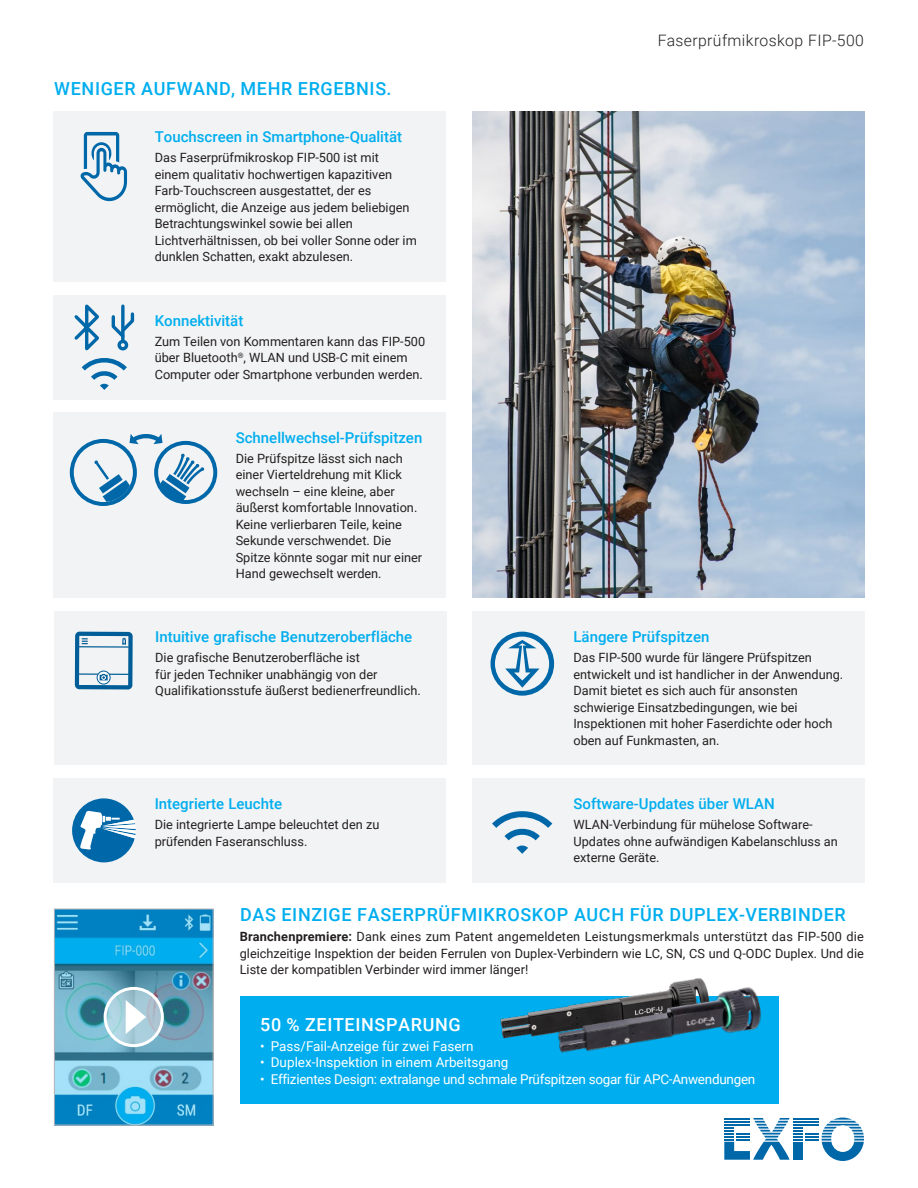
<style>
.page{position:relative;width:918px;height:1188px;background:#fff}
.page>*{position:absolute;margin:0;border:0;box-sizing:border-box;transform-origin:0 0}
.t1{font:500 18px "Roboto";letter-spacing:.035em;color:#00aeef}
.t2{font:500 18px "Roboto";letter-spacing:.035em;color:#fff}
.t3{font:300 15.75px "Roboto";letter-spacing:.025em;color:#231f20}
.t4{font:500 15px "Roboto";color:#00aeef}
.t5{font:13.5px "Roboto";letter-spacing:-.02em;color:#fff}
.t6{font:13.5px "Roboto";color:#fff}
.t7{font:12.75px/16.5px "Roboto";color:#231f20}
.s1{font-weight:700}
</style>
<div class="page">
<svg style="left:724px;top:1118px;width:140px;height:43px"></svg>
<hr style="left:724px;top:1124px;width:26px;height:2px;background:#0068a9">
<div style="left:53px;top:413px;width:393px;height:185px;background:#f2f3f4"></div>
<svg style="left:70px;top:434px;width:134px;height:72px"></svg>
<div style="left:154px;top:441px;width:63px;height:63px;border:4px solid #0068a9;border-radius:50%"></div>
<div style="left:472px;top:778px;width:392px;height:104px;background:#f2f3f4"></div>
<svg style="left:492px;top:811px;width:60px;height:43px"></svg>
<div style="left:53px;top:111px;width:393px;height:170px;background:#f2f3f4"></div>
<svg style="left:80px;top:132px;width:47px;height:70px"></svg>
<div style="left:54px;top:611px;width:392px;height:154px;background:#f2f3f4"></div>
<svg style="left:75px;top:632px;width:58px;height:58px"></svg>
<div style="left:472px;top:611px;width:392px;height:154px;background:#f2f3f4"></div>
<svg style="left:490px;top:632px;width:64px;height:64px"></svg>
<div style="left:53px;top:778px;width:393px;height:104px;background:#f2f3f4"></div>
<svg style="left:72px;top:798px;width:64px;height:64px"></svg>
<img style="left:472px;top:111px;width:392px;height:487px">
<img style="left:56px;top:911px;width:156px;height:212px">
<div style="left:54px;top:909px;width:160px;height:216px;border:1px solid #b2b3b7"></div>
<div style="left:240px;top:997px;width:539px;height:107px;background:#00aeef"></div>
<svg style="left:105px;top:988px;width:57px;height:58px;background:#b1d0db"></svg>
<div style="left:104px;top:987px;width:60px;height:60px;border:3px solid #fff;border-radius:50%"></div>
<svg style="left:126px;top:1000px;width:20px;height:34px"></svg>
<div style="left:53px;top:295px;width:393px;height:104px;background:#f2f3f4"></div>
<svg style="left:74px;top:304px;width:60px;height:86px"></svg>
<img style="left:495px;top:996px;width:58px;height:43px">
<img style="left:553px;top:978px;width:214px;height:75px">
<h1 class="t1" style="left:54px;top:75px;width:339px">WENIGER AUFWAND, MEHR ERGEBNIS.</h1>
<p class="t4" style="left:155px;top:126px;width:249px">Touchscreen in Smartphone-Qualität</p>
<p class="t7" style="left:155px;top:149px;width:264px">Das Faserprüfmikroskop FIP-500 ist mit einem qualitativ hochwertigen kapazitiven Farb-Touchscreen ausgestattet, der es ermöglicht, die Anzeige aus jedem beliebigen Betrachtungswinkel sowie bei allen Lichtverhältnissen, ob bei voller Sonne oder im dunklen Schatten, exakt abzulesen.</p>
<p class="t4" style="left:155px;top:310px;width:90px">Konnektivität</p>
<p class="t7" style="left:155px;top:333px;width:272px">Zum Teilen von Kommentaren kann das FIP‑500 über Bluetooth<sup>®</sup>, WLAN und USB-C mit einem<br>Computer oder Smartphone verbunden werden.</p>
<p class="t4" style="left:236px;top:427px;width:188px">Schnellwechsel-Prüfspitzen</p>
<p class="t7" style="left:236px;top:449px;width:188px">Die Prüfspitze lässt sich nach einer Vierteldrehung mit Klick wechseln – eine kleine, aber äußerst komfortable Innovation.<br>Keine verlierbaren Teile, keine<br>Sekunde verschwendet. Die<br>Spitze könnte sogar mit nur einer<br>Hand gewechselt werden.</p>
<p class="t4" style="left:155px;top:626px;width:259px">Intuitive grafische Benutzeroberfläche</p>
<p class="t7" style="left:155px;top:649px;width:267px">Die grafische Benutzeroberfläche ist<br>für jeden Techniker unabhängig von der<br>Qualifikationsstufe äußerst bedienerfreundlich.</p>
<p class="t4" style="left:155px;top:793px;width:129px">Integrierte Leuchte</p>
<p class="t7" style="left:155px;top:816px;width:226px">Die integrierte Lampe beleuchtet den zu prüfenden Faseranschluss.</p>
<p class="t3" style="left:658px;top:30px;width:208px">Faserprüfmikroskop FIP-500</p>
<p class="t4" style="left:573px;top:626px;width:138px">Längere Prüfspitzen</p>
<p class="t7" style="left:573px;top:649px;width:271px">Das FIP‑500 wurde für längere Prüfspitzen entwickelt und ist handlicher in der Anwendung.<br>Damit bietet es sich auch für ansonsten schwierige Einsatzbedingungen, wie bei Inspektionen mit hoher Faserdichte oder hoch oben auf Funkmasten, an.</p>
<p class="t4" style="left:573px;top:793px;width:203px">Software-Updates über WLAN</p>
<p class="t7" style="left:573px;top:816px;width:266px">WLAN-Verbindung für mühelose Software-<br>Updates ohne aufwändigen Kabelanschluss an externe Geräte.</p>
<h1 class="t1" style="left:240px;top:902px;width:607px">DAS EINZIGE FASERPRÜFMIKROSKOP AUCH FÜR DUPLEX-VERBINDER</h1>
<p class="t7" style="left:240px;top:928px;width:626px;text-align:justify"><span class="s1">Branchenpremiere:</span> Dank eines zum Patent angemeldeten Leistungsmerkmals unterstützt das FIP‑500 die gleichzeitige Inspektion der beiden Ferrulen von Duplex-Verbindern wie LC, SN, CS und Q-ODC Duplex. Und die Liste der kompatiblen Verbinder wird immer länger!</p>
<h1 class="t2" style="left:260px;top:1012px;width:202px">50 % ZEITEINSPARUNG</h1>
<p class="t6" style="left:260px;top:1036px;width:215px">• Pass/Fail-Anzeige für zwei Fasern</p>
<p class="t6" style="left:260px;top:1053px;width:250px">• Duplex-Inspektion in einem Arbeitsgang</p>
<p class="t5" style="left:260px;top:1069px;width:497px">• Effizientes Design: extralange und schmale Prüfspitzen sogar für APC-Anwendungen</p>
</div>
